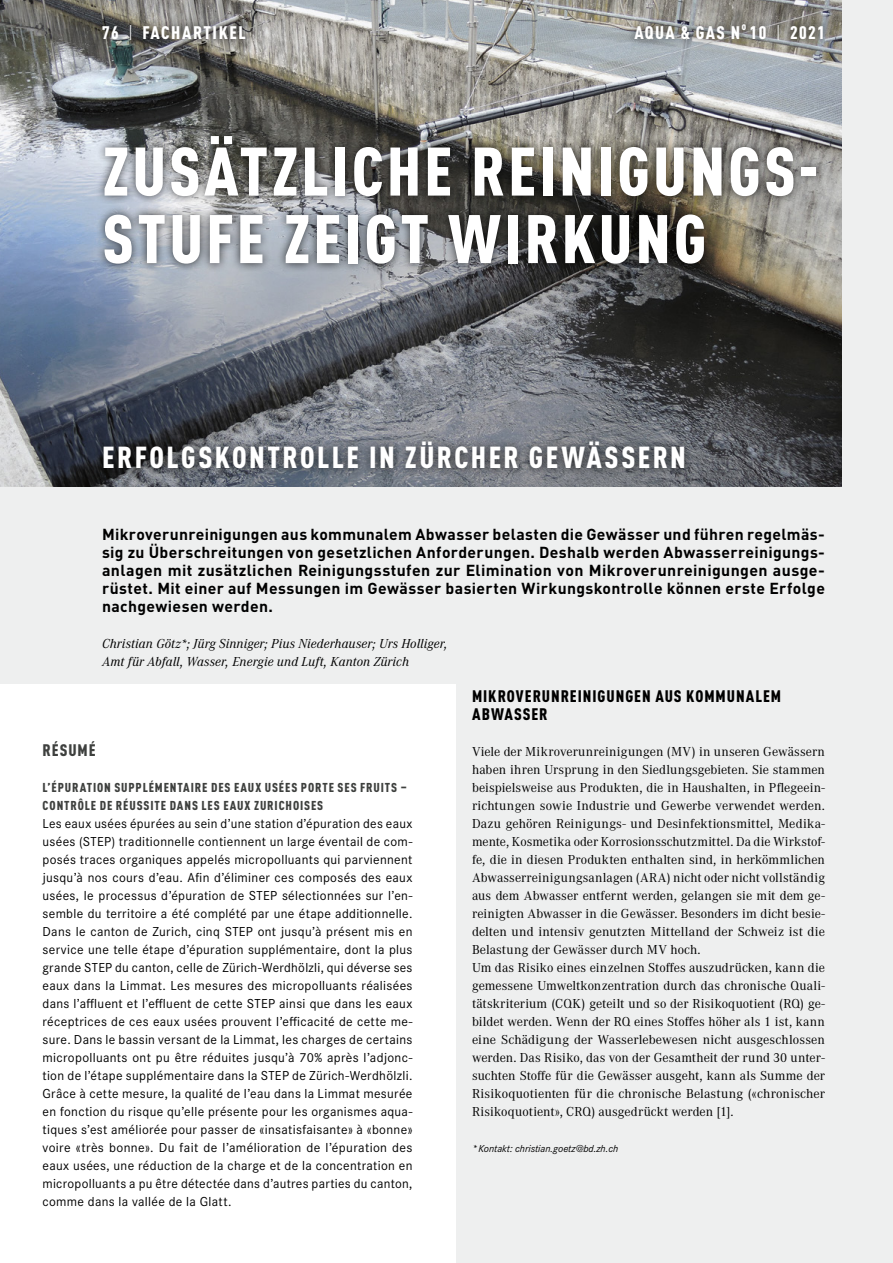
<style>
.page{position:relative;width:893px;height:1263px;background:#eeefef}
.page>*{position:absolute;margin:0;border:0;box-sizing:border-box;transform-origin:0 0}
.Haupttitel_45_PT_D_F{font:900 condensed 67.5px/67.5px "DINOT";letter-spacing:.045em;color:#fff}
.Titel_20_PT_D_F_x02{font:900 condensed 30px "DINOT";letter-spacing:.08em;color:#fff}
.t1{font:900 condensed 18px "DINOT";letter-spacing:.08em;color:#fff}
.Untertitel_1_D_x06{font:900 condensed 16.5px/18px "DINOT";letter-spacing:.06em;color:#000}
.Untertitel_1_F_x06{font:900 condensed 16.5px "DINOT";letter-spacing:.055em;color:#3e403e}
.Lead_D_x03{font:700 15.75px/18px "DINOT";letter-spacing:.02em;color:#000;text-align:justify}
.Kastentext_x09{font:13.5px/18px "Corporate S";letter-spacing:.02em;color:#000;text-align:justify}
.Fliesstext_x05{font:13.5px/18px "Corporate A";color:#000;text-align:justify}
.Autor_x04{font:italic 13.5px "Corporate A";letter-spacing:.005em;color:#000}
.Untertitel_2_F_x07{font:900 condensed 12.75px/18px "DINOT";letter-spacing:.07em;color:#3e403e}
.Fusszeile_x17{font:italic 10.5px "Corporate S";color:#000}
.t2{font:900 condensed 10.5px "DINOT";color:#fff}
.s1{font-family:"Corporate A";font-weight:400;font-stretch:normal}
</style>
<div class="page">
<img style="left:0;top:0;width:842px;height:486px">
<div style="left:95px;top:127px;width:730px;height:146px;background:#000;opacity:.75"></div>
<div style="left:94px;top:433px;width:600px;height:45px;background:#000;opacity:.75"></div>
<div style="left:93px;top:17px;width:161px;height:31px;background:#000;opacity:.75"></div>
<div style="left:626px;top:16px;width:207px;height:32px;background:#000;opacity:.75"></div>
<div style="left:0;top:684px;width:455px;height:579px;background:#fff"></div>
<p class="t1" style="left:102px;top:22px;width:145px">76 <span class="s1">|</span> FACHARTIKEL</p>
<p class="t1" style="left:634px;top:22px;width:107px">AQUA &amp; GAS N</p>
<p class="t2" style="left:742px;top:20px;width:6px">o</p>
<p class="t1" style="left:750px;top:22px;width:77px">10 <span class="s1">|</span> 2021</p>
<p class="Haupttitel_45_PT_D_F" style="left:102px;top:137px;width:717px">ZUSÄTZLICHE REINIGUNGS-<br>STUFE ZEIGT WIRKUNG</p>
<p class="Titel_20_PT_D_F_x02" style="left:102px;top:439px;width:585px">ERFOLGSKONTROLLE IN ZÜRCHER GEWÄSSERN</p>
<p class="Lead_D_x03" style="left:102px;top:525px;width:724px">Mikroverunreinigungen aus kommunalem Abwasser belasten die Gewässer und führen regelmäs&shy;sig zu Überschreitungen von gesetzlichen Anforderungen. Deshalb werden Abwasserreinigungs&shy;anlagen mit zusätzlichen Reinigungsstufen zur Elimination von Mikroverunreinigungen ausge&shy;rüstet. Mit einer auf Messungen im Gewässer basierten Wirkungskontrolle können erste Erfolge nachgewiesen werden.</p>
<p class="Autor_x04" style="left:102px;top:634px;width:347px">Christian Götz*; Jürg Sinniger; Pius Niederhauser; Urs Holliger,</p>
<p class="Autor_x04" style="left:102px;top:652px;width:309px">Amt für Abfall, Wasser, Energie und Luft, Kanton Zürich</p>
<p class="Untertitel_1_F_x06" style="left:43px;top:740px;width:55px">RÉSUMÉ</p>
<p class="Untertitel_2_F_x07" style="left:43px;top:778px;width:366px">L’ÉPURATION SUPPLÉMENTAIRE DES EAUX USÉES PORTE SES FRUITS –<br>CONTRÔLE DE RÉUSSITE DANS LES EAUX ZURICHOISES</p>
<p class="Kastentext_x09" style="left:43px;top:814px;width:371px">Les eaux usées épurées au sein d’une station d’épuration des eaux usées (STEP) traditionnelle contiennent un large éventail de com&shy;posés traces organiques appelés micropolluants qui parviennent jusqu’à nos cours d’eau. Afin d’éliminer ces composés des eaux usées, le processus d’épuration de STEP sélectionnées sur l’en&shy;semble du territoire a été complété par une étape additionnelle.<br>Dans le canton de Zurich, cinq STEP ont jusqu’à présent mis en service une telle étape d’épuration supplémentaire, dont la plus grande STEP du canton, celle de Zürich-Werdhölzli, qui déverse ses eaux dans la Limmat. Les mesures des micropolluants réalisées dans l’affluent et l’effluent de cette STEP ainsi que dans les eaux réceptrices de ces eaux usées prouvent l’efficacité de cette me&shy;sure. Dans le bassin versant de la Limmat, les charges de certains micropolluants ont pu être réduites jusqu’à 70% après l’adjonc&shy;tion de l’étape supplémentaire dans la STEP de Zürich-Werdhölzli.<br>Grâce à cette mesure, la qualité de l’eau dans la Limmat mesurée en fonction du risque qu’elle présente pour les organismes aqua&shy;tiques s’est améliorée pour passer de «insatisfaisante» à «bonne» voire «très bonne». Du fait de l’amélioration de l’épuration des eaux usées, une réduction de la charge et de la concentration en micropolluants a pu être détectée dans d’autres parties du canton, comme dans la vallée de la Glatt.</p>
<p class="Untertitel_1_D_x06" style="left:472px;top:687px;width:311px">MIKROVERUNREINIGUNGEN AUS KOMMUNALEM<br>ABWASSER</p>
<p class="Fliesstext_x05" style="left:472px;top:742px;width:354px">Viele der Mikroverunreinigungen (MV) in unseren Gewässern haben ihren Ursprung in den Siedlungsgebieten. Sie stammen beispielsweise aus Produkten, die in Haushalten, in Pflegeein&shy;richtungen sowie Industrie und Gewerbe verwendet werden.<br>Dazu gehören Reinigungs- und Desinfektionsmittel, Medika&shy;mente, Kosmetika oder Korrosionsschutzmittel. Da die Wirkstof&shy;fe, die in diesen Produkten enthalten sind, in herkömmlichen Abwasserreinigungsanlagen (ARA) nicht oder nicht vollständig aus dem Abwasser entfernt werden, gelangen sie mit dem ge&shy;reinigten Abwasser in die Gewässer. Besonders im dicht besie&shy;delten und intensiv genutzten Mittelland der Schweiz ist die Belastung der Gewässer durch MV hoch.</p>
<p class="Fliesstext_x05" style="left:472px;top:958px;width:354px">Um das Risiko eines einzelnen Stoffes auszudrücken, kann die gemessene Umweltkonzentration durch das chronische Quali&shy;tätskriterium (CQK) geteilt und so der Risikoquotient (RQ) ge&shy;bildet werden. Wenn der RQ eines Stoffes höher als 1 ist, kann eine Schädigung der Wasserlebewesen nicht ausgeschlossen werden. Das Risiko, das von der Gesamtheit der rund 30 unter&shy;suchten Stoffe für die Gewässer ausgeht, kann als Summe der Risikoquotienten für die chronische Belastung («chronischer Risikoquotient», CRQ) ausgedrückt werden [1].</p>
<p class="Fusszeile_x17" style="left:472px;top:1141px;width:148px">* Kontakt: christian.goetz@bd.zh.ch</p>
</div>
